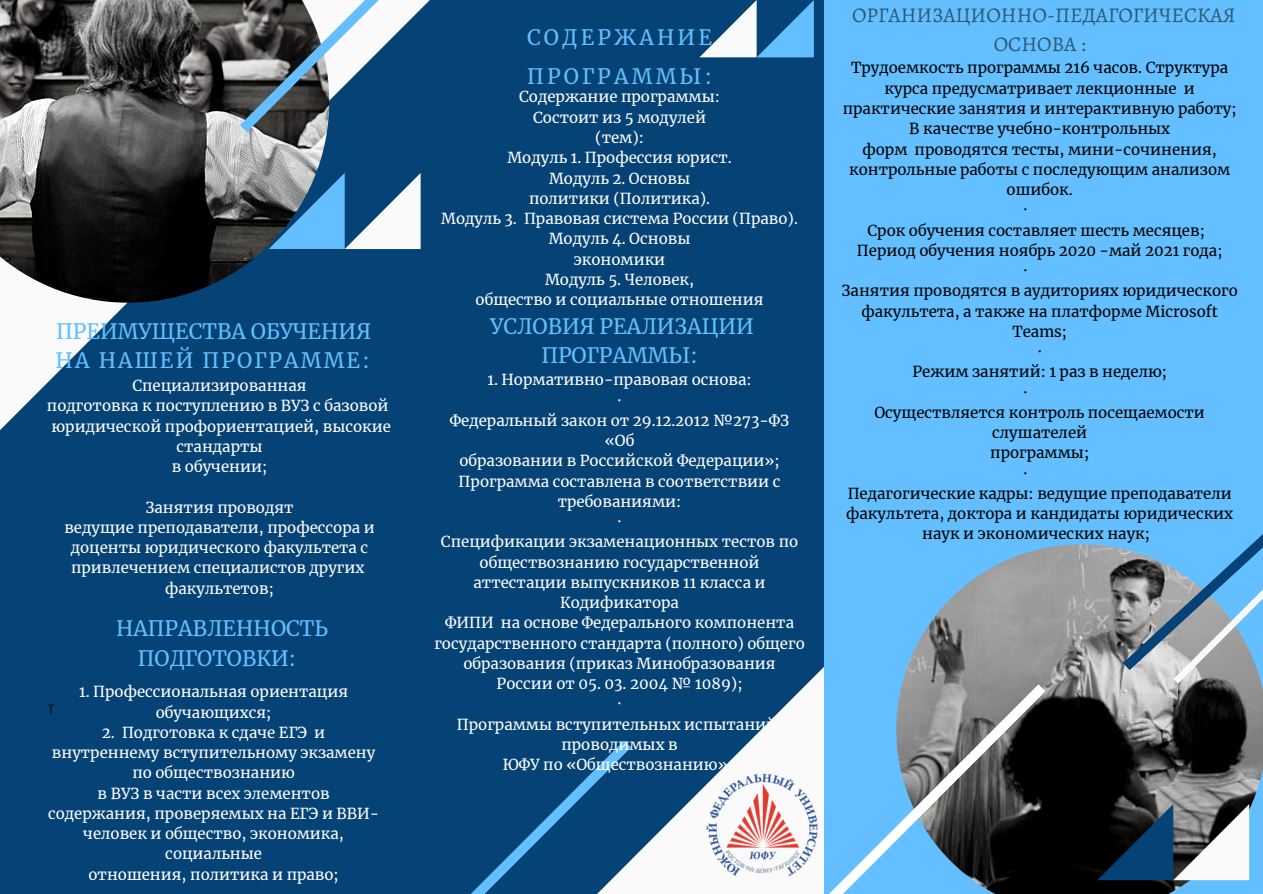
<style>
.page{position:relative;width:1263px;height:894px;background:#fff}
.page>*{position:absolute;margin:0;border:0;box-sizing:border-box;transform-origin:0 0}
.t1{font:21px/29.2px "Merriweather";color:#63bfff;text-align:center}
.t2{font:21px/29.2px "Alegreya";color:#2d5974;text-align:center}
.t3{font:21px/39.3px "Merriweather";letter-spacing:.15em;color:#63bfff}
.t4{font:15px/20.2px "Merriweather";color:#fff;text-align:center}
.t5{font:15px "Merriweather";color:#000}
.t6{font:13.2px "Roboto";color:#111}
</style>
<div class="page">
<div style="left:0;top:0;width:824px;height:893px;background:#054376"></div>
<img style="left:0;top:0;width:329px;height:302px">
<div style="left:824px;top:0;width:439px;height:893px;background:#63bfff"></div>
<div style="left:325px;top:740px;width:306px;height:153px;background:#054376"></div>
<svg style="left:240px;top:0;width:306px;height:132px;background:#3b6383"></svg>
<svg style="left:269px;top:173px;width:152px;height:76px"></svg>
<svg style="left:699px;top:0;width:115px;height:57px"></svg>
<img style="left:902px;top:544px;width:361px;height:349px">
<svg style="left:739px;top:684px;width:307px;height:209px"></svg>
<svg style="left:1097px;top:803px;width:152px;height:76px;background:#586773"></svg>
<svg style="left:1123px;top:534px;width:140px;height:149px"></svg>
<img style="left:699px;top:759px;width:125px;height:124px">
<h1 class="t1" style="left:56px;top:317px;width:317px;text-align:left">ПРЕИМУЩЕСТВА ОБУЧЕНИЯ<br>НА НАШЕЙ ПРОГРАММЕ:</h1>
<p class="t4" style="left:47px;top:375px;width:346px">Специализированная<br>подготовка к поступлению в ВУЗ с базовой юридической профориентацией, высокие стандарты<br>в обучении;</p>
<p class="t4" style="left:64px;top:497px;width:312px">Занятия проводят<br>ведущие преподаватели, профессора и доценты юридического факультета с привлечением специалистов других факультетов;</p>
<h1 class="t1" style="left:116px;top:614px;width:213px">НАПРАВЛЕННОСТЬ<br>ПОДГОТОВКИ:</h1>
<p class="t4" style="left:79px;top:681px;width:270px">1. Профессиональная ориентация обучающихся;</p>
<p class="t4" style="left:48px;top:722px;width:333px">2. Подготовка к сдаче ЕГЭ и внутреннему вступительному экзамену по обществознанию<br>в ВУЗ в части всех элементов содержания, проверяемых на ЕГЭ и ВВИ&shy;человек и общество, экономика, социальные<br>отношения, политика и право;</p>
<p class="t6" style="left:47px;top:702px;width:9px">T</p>
<h1 class="t3" style="left:527px;top:18px;width:186px">СОДЕРЖАНИЕ<br>ПРОГРАММЫ:</h1>
<p class="t4" style="left:441px;top:87px;width:358px">Содержание программы:<br>Состоит из 5 модулей<br>(тем):<br>Модуль 1. Профессия юрист.<br>Модуль 2. Основы<br>политики (Политика).<br>Модуль 3. Правовая система России (Право).<br>Модуль 4. Основы<br>экономики<br>Модуль 5. Человек,<br>общество и социальные отношения</p>
<h1 class="t1" style="left:490px;top:311px;width:265px">УСЛОВИЯ РЕАЛИЗАЦИИ<br>ПРОГРАММЫ:</h1>
<p class="t4" style="left:434px;top:370px;width:372px">1. Нормативно-правовая основа:<br>·<br>Федеральный закон от 29.12.2012 №273-ФЗ «Об<br>образовании в Российской Федерации»;<br>Программа составлена в соответствии с требованиями:<br>·<br>Спецификации экзаменационных тестов по обществознанию государственной аттестации выпускников 11 класса и<br>Кодификатора<br>ФИПИ на основе Федерального компонента государственного стандарта (полного) общего образования (приказ Минобразования<br>России от 05. 03. 2004 № 1089);<br>·<br>Программы вступительных испытаний, проводимых в<br>ЮФУ по «Обществознанию»;</p>
<h1 class="t2" style="left:852px;top:0;width:385px">ОРГАНИЗАЦИОННО-ПЕДАГОГИЧЕСКАЯ<br>ОСНОВА :</h1>
<p class="t5" style="left:851px;top:59px;width:379px">Трудоемкость программы 216 часов. Структура</p>
<p class="t5" style="left:885px;top:79px;width:312px">курса предусматривает лекционные и</p>
<p class="t5" style="left:843px;top:99px;width:395px">практические занятия и интерактивную работу;</p>
<p class="t5" style="left:909px;top:119px;width:262px">В качестве учебно-контрольных</p>
<p class="t5" style="left:862px;top:140px;width:356px">форм проводятся тесты, мини-сочинения,</p>
<p class="t5" style="left:849px;top:160px;width:383px">контрольные работы с последующим анализом</p>
<p class="t5" style="left:1007px;top:180px;width:68px">ошибок.</p>
<p class="t5" style="left:1024px;top:200px;width:4px">·</p>
<p class="t5" style="left:867px;top:221px;width:339px">Срок обучения составляет шесть месяцев;</p>
<p class="t5" style="left:857px;top:241px;width:367px">Период обучения ноябрь 2020 -май 2021 года;</p>
<p class="t5" style="left:1024px;top:261px;width:4px">·</p>
<p class="t5" style="left:841px;top:281px;width:398px">Занятия проводятся в аудиториях юридического</p>
<p class="t5" style="left:861px;top:302px;width:358px">факультета, а также на платформе Microsoft</p>
<p class="t5" style="left:1012px;top:322px;width:56px">Teams;</p>
<p class="t5" style="left:1038px;top:342px;width:4px">·</p>
<p class="t5" style="left:912px;top:362px;width:256px">Режим занятий: 1 раз в неделю;</p>
<p class="t5" style="left:1024px;top:383px;width:4px">·</p>
<p class="t5" style="left:874px;top:403px;width:332px">Осуществляется контроль посещаемости</p>
<p class="t5" style="left:992px;top:423px;width:96px">слушателей</p>
<p class="t5" style="left:990px;top:443px;width:100px">программы;</p>
<p class="t5" style="left:1024px;top:464px;width:4px">·</p>
<p class="t5" style="left:848px;top:484px;width:386px">Педагогические кадры: ведущие преподаватели</p>
<p class="t5" style="left:846px;top:504px;width:388px">факультета, доктора и кандидаты юридических</p>
<p class="t5" style="left:922px;top:524px;width:229px">наук и экономических наук;</p>
</div>
